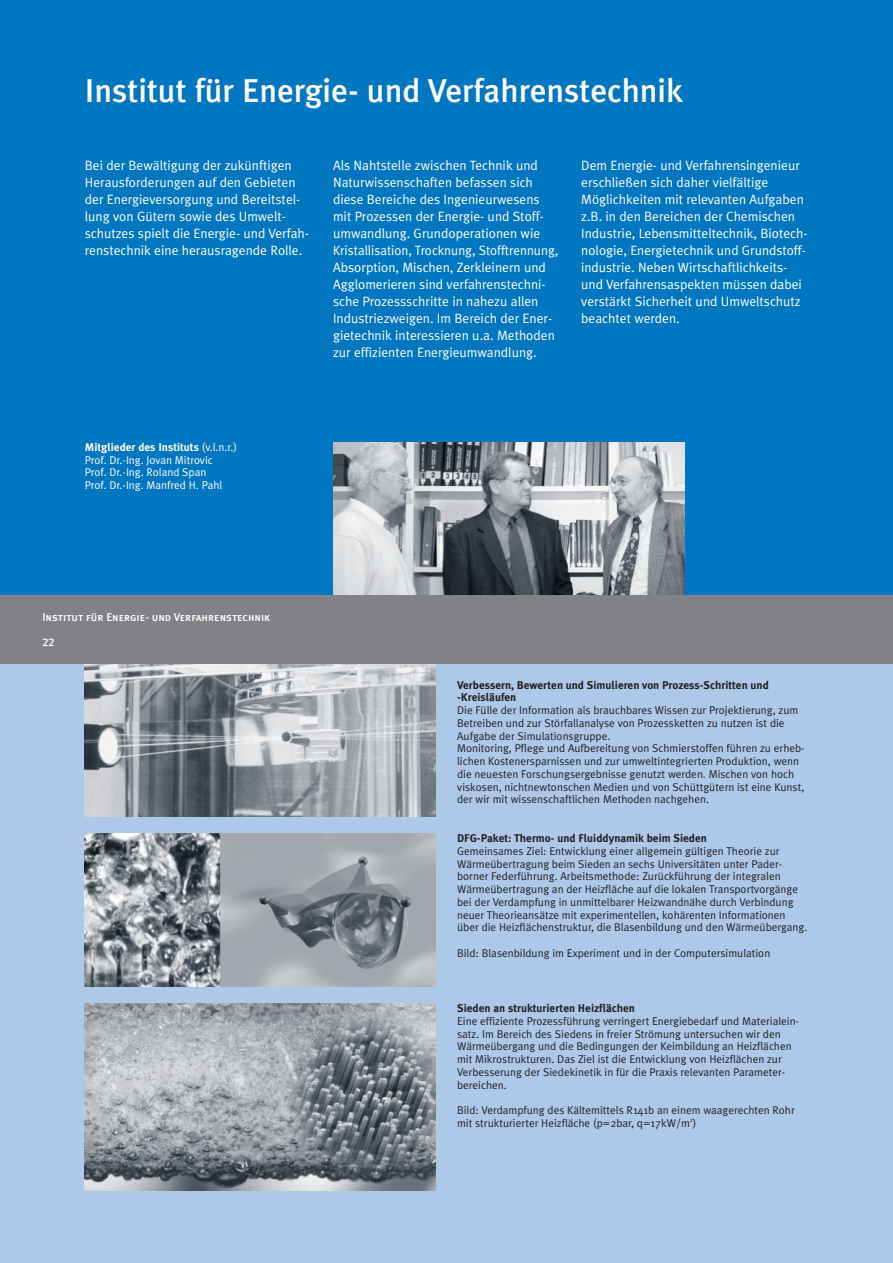
<style>
.page{position:relative;width:893px;height:1263px;background:#fff}
.page>*{position:absolute;margin:0;border:0;box-sizing:border-box;transform-origin:0 0}
.t1{font:500 33px "Meta Plus";color:#fff}
.t2{font:13.5px/17px "Meta Plus Normal";color:#fff}
.t3{font:11.25px/12.8px "Meta Plus Normal";color:#231f20}
.t4{font:700 11.25px/12.8px "Meta Plus";color:#231f20}
.t5{font:11.25px/12.8px "Meta Plus Normal";color:#fff}
.t6{font:11.25px "Meta Plus Medium Caps";color:#fff}
.t7{font:700 11.25px "Meta Plus";color:#fff}
.s1{font-family:"Meta Plus Normal";font-weight:400}
</style>
<div class="page">
<div style="left:0;top:663px;width:892px;height:600px;background:#aec8e9"></div>
<div style="left:0;top:0;width:892px;height:595px;background:#0077c0"></div>
<img style="left:333px;top:442px;width:351px;height:153px">
<img style="left:85px;top:663px;width:351px;height:153px">
<img style="left:85px;top:833px;width:351px;height:154px">
<img style="left:85px;top:1004px;width:351px;height:187px">
<div style="left:0;top:595px;width:892px;height:68px;background:#808285"></div>
<h1 class="t1" style="left:85px;top:77px;width:599px">Institut für Energie- und Verfahrenstechnik</h1>
<p class="t2" style="left:85px;top:158px;width:225px">Bei der Bewältigung der zukünftigen Herausforderungen auf den Gebieten der Energieversorgung und Bereitstel&shy;lung von Gütern sowie des Umwelt&shy;schutzes spielt die Energie- und Verfah&shy;renstechnik eine herausragende Rolle.</p>
<p class="t2" style="left:333px;top:158px;width:227px">Als Nahtstelle zwischen Technik und Naturwissenschaften befassen sich diese Bereiche des Ingenieurwesens mit Prozessen der Energie- und Stoff&shy;umwandlung. Grundoperationen wie Kristallisation, Trocknung, Stofftrennung, Absorption, Mischen, Zerkleinern und Agglomerieren sind verfahrenstechni&shy;sche Prozessschritte in nahezu allen Industriezweigen. Im Bereich der Ener&shy;gietechnik interessieren u.a. Methoden zur effizienten Energieumwandlung.</p>
<p class="t2" style="left:581px;top:158px;width:228px">Dem Energie- und Verfahrensingenieur erschließen sich daher vielfältige Möglichkeiten mit relevanten Aufgaben z.B. in den Bereichen der Chemischen Industrie, Lebensmitteltechnik, Biotech&shy;nologie, Energietechnik und Grundstoff&shy;industrie. Neben Wirtschaftlichkeits&shy;und Verfahrensaspekten müssen dabei verstärkt Sicherheit und Umweltschutz beachtet werden.</p>
<p class="t7" style="left:85px;top:442px;width:154px">Mitglieder des Instituts <span class="s1">(v.l.n.r.)</span></p>
<p class="t5" style="left:85px;top:454px;width:139px">Prof. Dr.-Ing. Jovan Mitrovic<br>Prof. Dr.-Ing. Roland Span<br>Prof. Dr.-Ing. Manfred H. Pahl</p>
<p class="t6" style="left:42px;top:610px;width:229px">Institut für Energie- und Verfahrenstechnik</p>
<p class="t6" style="left:42px;top:636px;width:14px">22</p>
<p class="t4" style="left:457px;top:679px;width:313px">Verbessern, Bewerten und Simulieren von Prozess-Schritten und -Kreisläufen</p>
<p class="t3" style="left:457px;top:705px;width:349px">Die Fülle der Information als brauchbares Wissen zur Projektierung, zum Betreiben und zur Störfallanalyse von Prozessketten zu nutzen ist die Aufgabe der Simulationsgruppe.<br>Monitoring, Pflege und Aufbereitung von Schmierstoffen führen zu erheb&shy;lichen Kostenersparnissen und zur umweltintegrierten Produktion, wenn die neuesten Forschungsergebnisse genutzt werden. Mischen von hoch viskosen, nichtnewtonschen Medien und von Schüttgütern ist eine Kunst, der wir mit wissenschaftlichen Methoden nachgehen.</p>
<p class="t4" style="left:457px;top:832px;width:251px">DFG-Paket: Thermo- und Fluiddynamik beim Sieden</p>
<p class="t3" style="left:457px;top:845px;width:352px">Gemeinsames Ziel: Entwicklung einer allgemein gültigen Theorie zur Wärmeübertragung beim Sieden an sechs Universitäten unter Pader&shy;borner Federführung. Arbeitsmethode: Zurückführung der integralen Wärmeübertragung an der Heizfläche auf die lokalen Transportvorgänge bei der Verdampfung in unmittelbarer Heizwandnähe durch Verbindung neuer Theorieansätze mit experimentellen, kohärenten Informationen über die Heizflächenstruktur, die Blasenbildung und den Wärmeübergang.</p>
<p class="t3" style="left:457px;top:947px;width:315px">Bild: Blasenbildung im Experiment und in der Computersimulation</p>
<p class="t4" style="left:457px;top:1002px;width:179px">Sieden an strukturierten Heizflächen</p>
<p class="t3" style="left:457px;top:1015px;width:343px">Eine effiziente Prozessführung verringert Energiebedarf und Materialein&shy;satz. Im Bereich des Siedens in freier Strömung untersuchen wir den Wärmeübergang und die Bedingungen der Keimbildung an Heizflächen mit Mikrostrukturen. Das Ziel ist die Entwicklung von Heizflächen zur Verbesserung der Siedekinetik in für die Praxis relevanten Parameter&shy;bereichen.</p>
<p class="t3" style="left:457px;top:1105px;width:339px">Bild: Verdampfung des Kältemittels R141b an einem waagerechten Rohr mit strukturierter Heizfläche (p=2bar, q=17kW/m<sup>2</sup>)</p>
</div>
